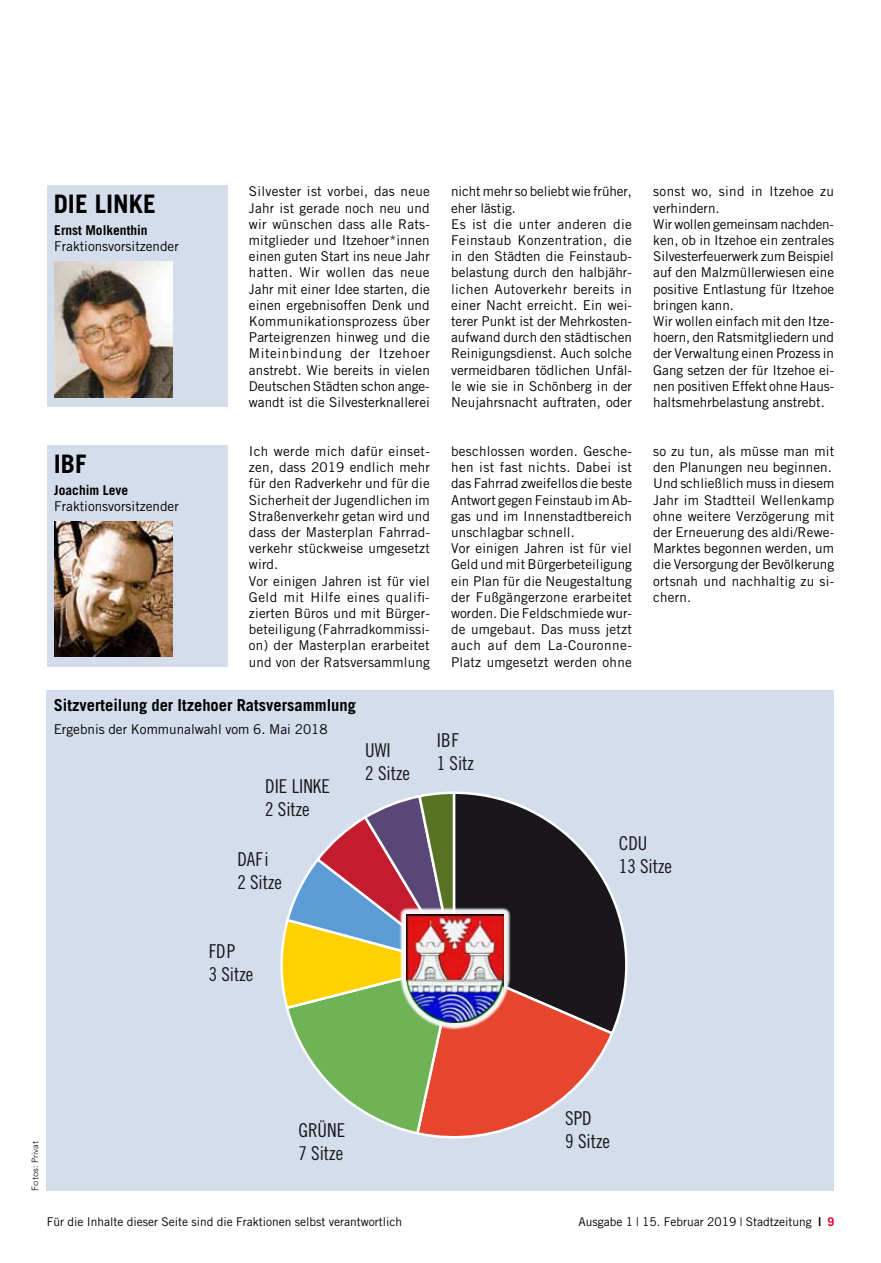
<style>
.page{position:relative;width:881px;height:1263px;background:#fff}
.page>*{position:absolute;margin:0;border:0;box-sizing:border-box;transform-origin:0 0}
.t1{font:700 25.5px "Trade Gothic LT";color:#000}
.t2{font:19.2px/23px "Trade Gothic LT Cond Eighteen";color:#1a171c}
.t3{font:700 16.5px "Trade Gothic LT";color:#000}
.t4{font:13.5px/16.2px "Trade Gothic LT";letter-spacing:.005em;color:#000}
.t5{font:700 13.5px "Trade Gothic LT";color:#000}
.t6{font:12px "Trade Gothic LT";color:#000}
.t7{font:300 9px "Avenir LT";color:#000}
.s1{font-weight:700}
.s2{font-weight:700;color:#e20026}
</style>
<div class="page">
<div style="left:47px;top:690px;width:786px;height:501px;background:#d4ddeb"></div>
<svg style="left:280px;top:791px;width:348px;height:348px"></svg>
<div style="left:47px;top:186px;width:180px;height:221px;background:#d4ddeb"></div>
<img style="left:54px;top:262px;width:118px;height:136px">
<div style="left:47px;top:445px;width:180px;height:221px;background:#d4ddeb"></div>
<img style="left:54px;top:521px;width:118px;height:135px">
<div style="left:399px;top:907px;width:111px;height:123px;background:#fff;opacity:.94"></div>
<img style="left:406px;top:914px;width:97px;height:108px">
<h1 class="t1" style="left:54px;top:189px;width:101px">DIE LINKE</h1>
<p class="t5" style="left:54px;top:222px;width:95px">Ernst Molkenthin</p>
<p class="t4" style="left:54px;top:238px;width:126px">Fraktionsvorsitzender</p>
<h1 class="t1" style="left:54px;top:448px;width:12px">IBF</h1>
<p class="t5" style="left:54px;top:482px;width:75px">Joachim Leve</p>
<p class="t4" style="left:54px;top:498px;width:126px">Fraktionsvorsitzender</p>
<p class="t4" style="left:249px;top:183px;width:182px;text-align:justify">Silvester ist vorbei, das neue Jahr ist gerade noch neu und wir wünschen dass alle Rats&shy;mitglieder und Itzehoer*innen einen guten Start ins neue Jahr hatten. Wir wollen das neue Jahr mit einer Idee starten, die einen ergebnisoffen Denk und Kommunikationsprozess über Parteigrenzen hinweg und die Miteinbindung der Itzehoer anstrebt. Wie bereits in vielen Deutschen Städten schon ange&shy;wandt ist die Silvesterknallerei</p>
<p class="t4" style="left:451px;top:183px;width:182px">nicht mehr so beliebt wie früher, eher lästig.<br>Es ist die unter anderen die<br>Feinstaub Konzentration, die in den Städten die Feinstaub&shy;belastung durch den halbjähr&shy;lichen Autoverkehr bereits in einer Nacht erreicht. Ein wei&shy;terer Punkt ist der Mehrkosten&shy;aufwand durch den städtischen<br>Reinigungsdienst. Auch solche vermeidbaren tödlichen Unfäl&shy;le wie sie in Schönberg in der<br>Neujahrsnacht auftraten, oder</p>
<p class="t4" style="left:653px;top:183px;width:182px">sonst wo, sind in Itzehoe zu verhindern.<br>Wir wollen gemeinsam nachden&shy;ken, ob in Itzehoe ein zentrales<br>Silvesterfeuerwerk zum Beispiel auf den Malzmüllerwiesen eine positive Entlastung für Itzehoe bringen kann.<br>Wir wollen einfach mit den Itze&shy;hoern, den Ratsmitgliedern und der Verwaltung einen Prozess in<br>Gang setzen der für Itzehoe ei&shy;nen positiven Effekt ohne Haus&shy;haltsmehrbelastung anstrebt.</p>
<p class="t4" style="left:249px;top:443px;width:182px">Ich werde mich dafür einset&shy;zen, dass 2019 endlich mehr für den Radverkehr und für die<br>Sicherheit der Jugendlichen im<br>Straßenverkehr getan wird und dass der Masterplan Fahrrad&shy;verkehr stückweise umgesetzt wird.<br>Vor einigen Jahren ist für viel<br>Geld mit Hilfe eines qualifi&shy;zierten Büros und mit Bürger&shy;beteiligung (Fahrradkommissi&shy;on) der Masterplan erarbeitet und von der Ratsversammlung</p>
<p class="t4" style="left:451px;top:443px;width:182px">beschlossen worden. Gesche&shy;hen ist fast nichts. Dabei ist das Fahrrad zweifellos die beste<br>Antwort gegen Feinstaub im Ab&shy;gas und im Innenstadtbereich unschlagbar schnell.<br>Vor einigen Jahren ist für viel<br>Geld und mit Bürgerbeteiligung ein Plan für die Neugestaltung der Fußgängerzone erarbeitet worden. Die Feldschmiede wur&shy;de umgebaut. Das muss jetzt auch auf dem La-Couronne-<br>Platz umgesetzt werden ohne</p>
<p class="t4" style="left:653px;top:443px;width:182px">so zu tun, als müsse man mit den Planungen neu beginnen.<br>Und schließlich muss in diesem<br>Jahr im Stadtteil Wellenkamp ohne weitere Verzögerung mit der Erneuerung des aldi/Rewe-<br>Marktes begonnen werden, um die Versorgung der Bevölkerung ortsnah und nachhaltig zu si&shy;chern.</p>
<p class="t3" style="left:54px;top:695px;width:304px">Sitzverteilung der Itzehoer Ratsversammlung</p>
<p class="t4" style="left:54px;top:721px;width:275px">Ergebnis der Kommunalwahl vom 6. Mai 2018</p>
<h2 class="t2" style="left:265px;top:774px;width:66px">DIE LINKE<br>2 Sitze</h2>
<h2 class="t2" style="left:365px;top:738px;width:46px">UWI<br>2 Sitze</h2>
<h2 class="t2" style="left:436px;top:728px;width:39px">IBF<br>1 Sitz</h2>
<h2 class="t2" style="left:237px;top:847px;width:46px">DAFi<br>2 Sitze</h2>
<h2 class="t2" style="left:209px;top:939px;width:46px">FDP<br>3 Sitze</h2>
<h2 class="t2" style="left:618px;top:831px;width:55px">CDU<br>13 Sitze</h2>
<p class="t7" style="left:30px;top:1191px;width:51px;rotate:-90deg">Fotos: Privat</p>
<h2 class="t2" style="left:298px;top:1119px;width:48px">GRÜNE<br>7 Sitze</h2>
<h2 class="t2" style="left:565px;top:1107px;width:46px">SPD<br>9 Sitze</h2>
<p class="t6" style="left:47px;top:1214px;width:356px">Für die Inhalte dieser Seite sind die Fraktionen selbst verantwortlich</p>
<p class="t6" style="left:578px;top:1214px;width:257px">Ausgabe 1 | 15. Februar 2019 | Stadtzeitung <span class="s1">|</span> <span class="s2">9</span></p>
</div>
